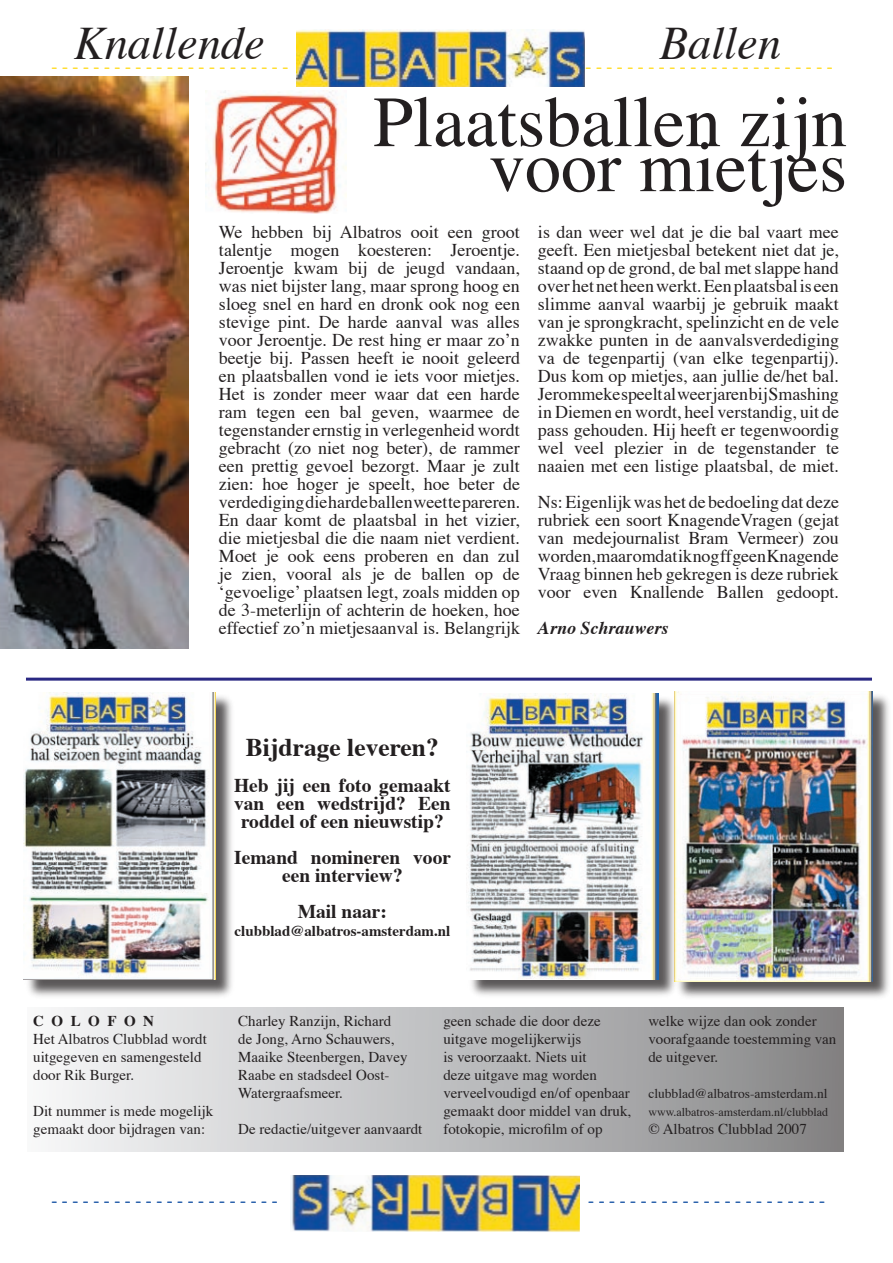
<style>
.page{position:relative;width:893px;height:1263px;background:#fff}
.page>*{position:absolute;margin:0;border:0;box-sizing:border-box;transform-origin:0 0}
.t1{font:72px "Times";color:#231f20}
.t2{font:italic 46.5px "Times";color:#231f20}
.t3{font:700 25.5px "Times";color:#231f20}
.t4{font:700 19.5px/18px "Times";color:#231f20;text-align:center}
.t5{font:18px/18px "Times";color:#231f20;text-align:justify}
.t6{font:18px "Times";color:#ffda19}
.t7{font:18px "Times";color:#0f4da1}
.t8{font:italic 700 18px "Times";color:#231f20}
.t9{font:15px/18px "Times";color:#231f20}
.t10{font:700 15px "Times";color:#231f20}
.t11{font:700 15px "Times";letter-spacing:.5em;color:#231f20}
.t12{font:13.5px "Times";color:#231f20}
.t13{font:12px "Times";color:#231f20}
</style>
<div class="page">
<img style="left:290px;top:1175px;width:290px;height:57px">
<img style="left:297px;top:30px;width:288px;height:56px">
<div style="left:27px;top:1007px;width:817px;height:144px;background:linear-gradient(to right,#f8f9fa,#868687)"></div>
<div style="left:24px;top:693px;width:211px;height:306px;background:#231f20;opacity:.75"></div>
<img style="left:23px;top:692px;width:192px;height:288px">
<div style="left:467px;top:694px;width:212px;height:305px;background:#231f20;opacity:.75"></div>
<img style="left:467px;top:693px;width:191px;height:286px">
<div style="left:675px;top:692px;width:218px;height:310px;background:#231f20;opacity:.75"></div>
<img style="left:674px;top:691px;width:199px;height:290px">
<hr style="left:26px;top:678px;width:846px;height:3px;background:#2a2883">
<img style="left:206px;top:90px;width:141px;height:123px">
<img style="left:0;top:76px;width:189px;height:572px">
<h2 class="t2" style="left:74px;top:15px;width:193px">Knallende</h2>
<h2 class="t2" style="left:660px;top:15px;width:123px">Ballen</h2>
<h1 class="t1" style="left:373px;top:76px;width:475px">Plaatsballen zijn</h1>
<p class="t6" style="left:52px;top:55px;width:238px">- - - - - - - - - - - - - - - - - - - - - - -</p>
<p class="t6" style="left:585px;top:55px;width:249px">- - - - - - - - - - - - - - - - - - - - - - - -</p>
<h1 class="t1" style="left:489px;top:121px;width:359px">voor mietjes</h1>
<p class="t5" style="left:219px;top:224px;width:303px">We hebben bij Albatros ooit een groot talentje mogen koesteren: Jeroentje.<br>Jeroentje kwam bij de jeugd vandaan, was niet bijster lang, maar sprong hoog en sloeg snel en hard en dronk ook nog een stevige pint. De harde aanval was alles voor Jeroentje. De rest hing er maar zoʼn beetje bij. Passen heeft ie nooit geleerd en plaatsballen vond ie iets voor mietjes.<br>Het is zonder meer waar dat een harde ram tegen een bal geven, waarmee de tegenstander ernstig in verlegenheid wordt gebracht (zo niet nog beter), de rammer een prettig gevoel bezorgt. Maar je zult zien: hoe hoger je speelt, hoe beter de verdediging die harde ballen weet te pareren.<br>En daar komt de plaatsbal in het vizier, die mietjesbal die die naam niet verdient.<br>Moet je ook eens proberen en dan zul je zien, vooral als je de ballen op de ʻgevoeligeʼ plaatsen legt, zoals midden op de 3-meterlijn of achterin de hoeken, hoe effectief zoʼn mietjesaanval is. Belangrijk</p>
<p class="t5" style="left:538px;top:224px;width:302px">is dan weer wel dat je die bal vaart mee geeft. Een mietjesbal betekent niet dat je, staand op de grond, de bal met slappe hand over het net heen werkt. Een plaatsbal is een slimme aanval waarbij je gebruik maakt van je sprongkracht, spelinzicht en de vele zwakke punten in de aanvalsverdediging va de tegenpartij (van elke tegenpartij).<br>Dus kom op mietjes, aan jullie de/het bal.<br>Jerommeke speelt al weer jaren bij Smashing in Diemen en wordt, heel verstandig, uit de pass gehouden. Hij heeft er tegenwoordig wel veel plezier in de tegenstander te naaien met een listige plaatsbal, de miet.</p>
<p class="t5" style="left:538px;top:494px;width:302px">Ns: Eigenlijk was het de bedoeling dat deze rubriek een soort KnagendeVragen (gejat van medejournalist Bram Vermeer) zou worden, maar omdat ik nog ff geen Knagende Vraag binnen heb gekregen is deze rubriek voor even Knallende Ballen gedoopt.</p>
<p class="t8" style="left:538px;top:616px;width:132px">Arno Schrauwers</p>
<h3 class="t3" style="left:246px;top:730px;width:194px">Bijdrage leveren?</h3>
<p class="t4" style="left:234px;top:777px;width:218px">Heb jij een foto gemaakt van een wedstrijd? Een roddel of een nieuwstip?</p>
<p class="t4" style="left:234px;top:849px;width:218px">Iemand nomineren voor een interview?</p>
<p class="t4" style="left:298px;top:903px;width:91px">Mail naar:</p>
<p class="t10" style="left:235px;top:921px;width:217px">clubblad@albatros-amsterdam.nl</p>
<p class="t11" style="left:33px;top:1011px;width:122px">COLOFON</p>
<p class="t9" style="left:33px;top:1031px;width:175px">Het Albatros Clubblad wordt uitgegeven en samengesteld door Rik Burger.</p>
<p class="t9" style="left:33px;top:1103px;width:182px">Dit nummer is mede mogelijk gemaakt door bijdragen van:</p>
<p class="t9" style="left:238px;top:1013px;width:171px">Charley Ranzijn, Richard de Jong, Arno Schauwers,<br>Maaike Steenbergen, Davey<br>Raabe en stadsdeel Oost-<br>Watergraafsmeer.</p>
<p class="t9" style="left:238px;top:1121px;width:186px">De redactie/uitgever aanvaardt</p>
<p class="t9" style="left:443px;top:1013px;width:189px">geen schade die door deze uitgave mogelijkerwijs<br>is veroorzaakt. Niets uit<br>deze uitgave mag worden verveelvoudigd en/of openbaar gemaakt door middel van druk, fotokopie, microfilm of op</p>
<p class="t9" style="left:648px;top:1013px;width:190px">welke wijze dan ook zonder voorafgaande toestemming van de uitgever.</p>
<p class="t12" style="left:648px;top:1085px;width:181px">clubblad@albatros-amsterdam.nl</p>
<p class="t13" style="left:648px;top:1104px;width:181px">www.albatros-amsterdam.nl/clubblad</p>
<p class="t9" style="left:648px;top:1121px;width:160px">© Albatros Clubblad 2007</p>
<p class="t7" style="left:51px;top:1189px;width:228px">- - - - - - - - - - - - - - - - - - - - - -</p>
<p class="t7" style="left:588px;top:1189px;width:238px">- - - - - - - - - - - - - - - - - - - - - - -</p>
</div>
